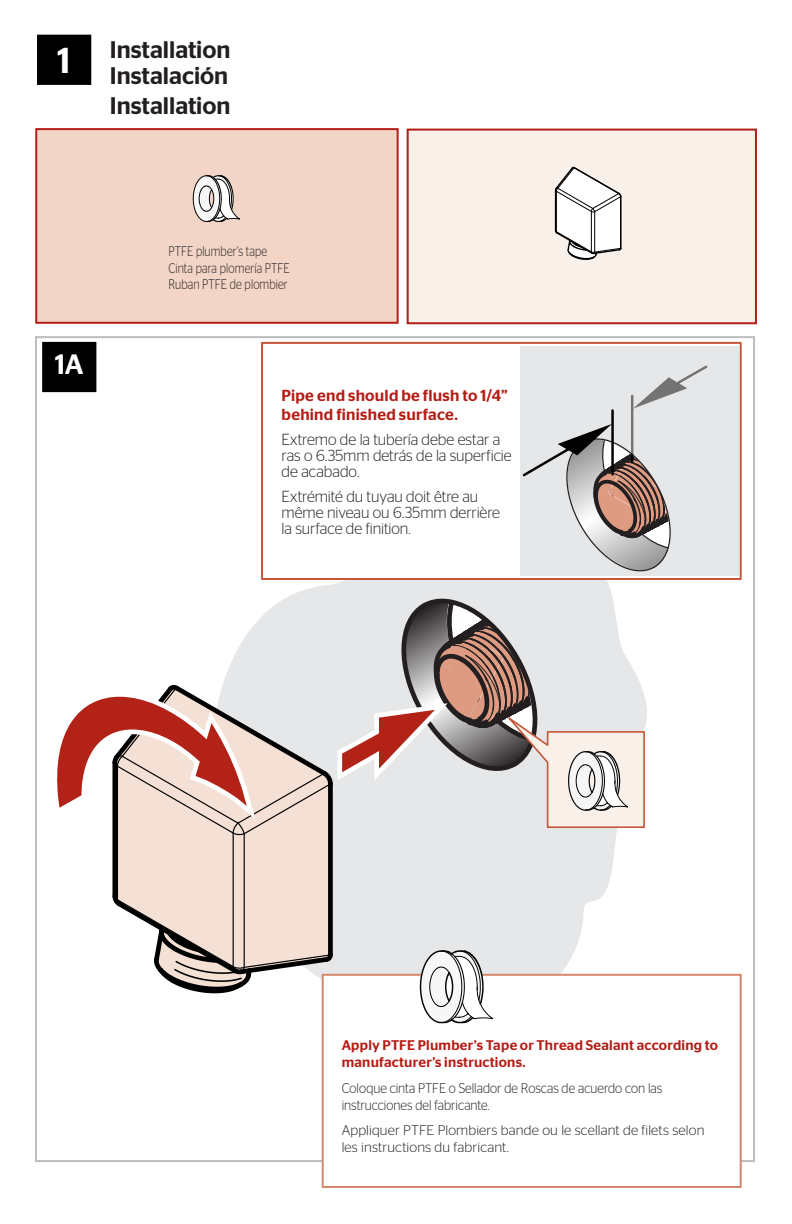
<style>
.page{position:relative;width:792px;height:1224px;background:#fff}
.page>*{position:absolute;margin:0;border:0;box-sizing:border-box;transform-origin:0 0}
.t1{font:500 36px "Stag Sans";color:#fff}
.t2{font:500 28px "Stag Sans";color:#fff}
.t3{font:500 24px "Stag Sans";color:#231f20}
.Text{font:300 16px/16px "Stag Sans";letter-spacing:-.005em;color:#231f20;scale:.96 1}
.Text-2{font:500 16px/19.2px "Stag Sans";letter-spacing:.015em;color:#b41d15}
.Text-3{font:300 14px/16.8px "Stag Sans";letter-spacing:.01em;color:#231f20}
.Text-4{font:500 14px/16.8px "Stag Sans";letter-spacing:.02em;color:#b41d15}
.Text-5{font:300 14px/16.8px "Stag Sans";letter-spacing:.01em;color:#231f20;scale:.91 1}
.Text-6{font:300 14px "Stag Sans";letter-spacing:.01em;color:#231f20;scale:.8 1}
</style>
<div class="page">
<div style="left:407px;top:129px;width:350px;height:195px;background:#faf0ea;border:2px solid #b41d15"></div>
<div style="left:35px;top:128px;width:364px;height:196px;background:#f3d5c7;border:2px solid #b41d15"></div>
<svg style="left:554px;top:166px;width:68px;height:94px"></svg>
<svg style="left:321px;top:836px;width:312px;height:184px;background:#e9eaeb"></svg>
<div style="left:118px;top:836px;width:210px;height:55px;background:#f4e0d5"></div>
<div style="left:112px;top:763px;width:5px;height:133px;background:#000"></div>
<div style="left:328px;top:784px;width:5px;height:170px;background:#000"></div>
<hr style="left:117px;top:766px;width:1px;height:134px;background:#000">
<hr style="left:233px;top:833px;width:1px;height:134px;background:#000">
<hr style="left:244px;top:834px;width:1px;height:133px;background:#000">
<svg style="left:112px;top:891px;width:224px;height:109px"></svg>
<div style="left:37px;top:35px;width:54px;height:50px;background:#000"></div>
<div style="left:42px;top:342px;width:54px;height:50px;background:#000;border:2px solid #000"></div>
<svg style="left:192px;top:175px;width:48px;height:47px"></svg>
<div style="left:323px;top:975px;width:418px;height:212px;background:#fff"></div>
<div style="left:322px;top:974px;width:420px;height:214px;border:2px solid #d7876b"></div>
<svg style="left:419px;top:950px;width:74px;height:74px"></svg>
<div style="left:261px;top:342px;width:481px;height:238px;background:#fff;border:2px solid #c5583b"></div>
<div style="left:520px;top:346px;width:219px;height:20px;background:#e6e7e8"></div>
<svg style="left:52px;top:366px;width:687px;height:470px"></svg>
<div style="left:282px;top:385px;width:231px;height:152px;background:#fff"></div>
<p class="t1" style="left:57px;top:40px;width:15px">1</p>
<p class="t3" style="left:110px;top:35px;width:122px">Installation</p>
<p class="t3" style="left:110px;top:61px;width:120px">Instalación</p>
<p class="t3" style="left:110px;top:91px;width:122px">Installation</p>
<p class="t2" style="left:55px;top:348px;width:30px">1A</p>
<p class="Text-6" style="left:168px;top:243px;width:125px">PTFE plumber's tape</p>
<p class="Text-6" style="left:168px;top:260px;width:153px">Cinta para plomería PTFE</p>
<p class="Text-6" style="left:168px;top:277px;width:151px">Ruban PTFE de plombier</p>
<p class="Text-2" style="left:282px;top:386px;width:228px">Pipe end should be flush to 1/4” behind finished surface.</p>
<p class="Text" style="left:282px;top:431px;width:241px">Extremo de la tubería debe estar a ras o 6.35mm detrás de la superficie de acabado.</p>
<p class="Text" style="left:282px;top:488px;width:229px">Extrémité du tuyau doit être au même niveau ou 6.35mm derrière la surface de finition.</p>
<p class="Text-4" style="left:342px;top:1037px;width:378px">Apply PTFE Plumber’s Tape or Thread Sealant according to manufacturer’s instructions.</p>
<p class="Text-5" style="left:342px;top:1079px;width:354px">Coloque cinta PTFE o Sellador de Roscas de acuerdo con las instrucciones del fabricante.</p>
<p class="Text-3" style="left:342px;top:1122px;width:364px">Appliquer PTFE Plombiers bande ou le scellant de filets selon les instructions du fabricant.</p>
</div>
